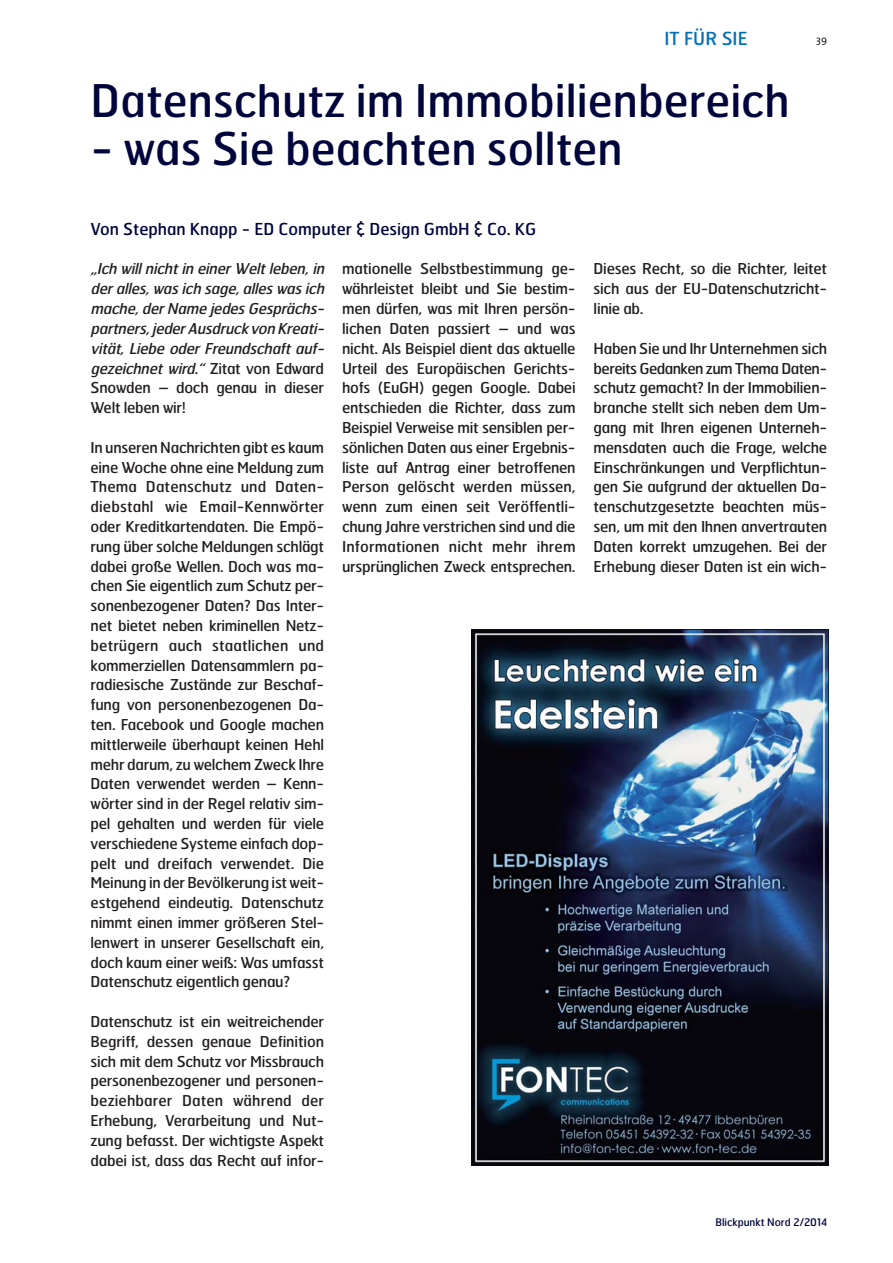
<style>
.page{position:relative;width:893px;height:1263px;background:#fff}
.page>*{position:absolute;margin:0;border:0;box-sizing:border-box;transform-origin:0 0}
.t1{font:45px "Hermes";color:#00053c}
.t2{font:18px "Hermes";color:#0070b9}
.t3{font:16.5px "Hermes";color:#00053c}
.t4{font:15px/19.8px "Hermes";letter-spacing:-.02em;color:#231f20;text-align:justify}
.t5{font:italic 15px/19.8px "Hermes";color:#231f20}
.t6{font:10.5px "Hermes";color:#00053c}
.t7{font:10.5px "The Mix";color:#231f20}
.s1{font-style:normal}
</style>
<div class="page">
<img style="left:472px;top:629px;width:357px;height:536px">
<p class="t2" style="left:664px;top:30px;width:85px">IT FÜR SIE</p>
<h1 class="t1" style="left:91px;top:80px;width:700px">Datenschutz im Immobilienbereich</h1>
<h1 class="t1" style="left:91px;top:128px;width:534px">- was Sie beachten sollten</h1>
<p class="t3" style="left:91px;top:221px;width:447px">Von Stephan Knapp - ED Computer &amp; Design GmbH &amp; Co. KG</p>
<p class="t7" style="left:816px;top:34px;width:12px">39</p>
<p class="t5" style="left:91px;top:260px;width:238px">„Ich willnichtin einerWeltleben,in deralles,wasich sage,alleswasich mache,derName jedesGesprächs&shy;partners,jederAusdruck von Kreati&shy;vität, Liebe oder Freundschaft auf&shy;gezeichnet wird.“ <span class="s1">Z i t a t v o n E d wa r d<br>Snowden – doch genau in dieser<br>Welt leben wir!</span></p>
<p class="t4" style="left:91px;top:438px;width:235px">In unseren Nachrichten gibt es kaum eine Woche ohne eine Meldung zum Thema Datenschutz und Daten&shy;diebstahl wie Email-Kennwörter oder Kreditkartendaten. Die Empö&shy;rung über solche Meldungen schlägt dabei große Wellen. Doch was ma&shy;chen Sie eigentlich zum Schutz per&shy;sonenbezogener Daten? Das Inter&shy;net bietet neben kriminellen Netz&shy;betrügern auch staatlichen und kommerziellen Datensammlern pa&shy;radiesische Zustände zur Beschaf&shy;fung von personenbezogenen Da&shy;ten. Facebook und Google machen mittlerweile überhaupt keinen Hehl mehr darum, zu welchem Zweck Ihre Daten verwendet werden – Kenn&shy;wörter sind in der Regel relativ sim&shy;pel gehalten und werden für viele verschiedene Systeme einfach dop&shy;pelt und dreifach verwendet. Die Meinung in der Bevölkerung ist weit&shy;estgehend eindeutig. Datenschutz nimmt einen immer größeren Stel&shy;lenwert in unserer Gesellschaft ein, doch kaum einer weiß: Was umfasst Datenschutz eigentlich genau?</p>
<p class="t4" style="left:91px;top:1012px;width:235px">Datenschutz ist ein weitreichender Begriff, dessen genaue Definition sich mit dem Schutz vor Missbrauch personenbezogener und personen&shy;beziehbarer Daten während der Erhebung, Verarbeitung und Nut&shy;zung befasst. Der wichtigste Aspekt dabei ist, dass das Recht auf infor-</p>
<p class="t4" style="left:342px;top:260px;width:235px">mationelle Selbstbestimmung ge&shy;währleistet bleibt und Sie bestim&shy;men dürfen, was mit Ihren persön&shy;lichen Daten passiert – und was nicht. Als Beispiel dient das aktuelle Urteil des Europäischen Gerichts&shy;hofs (EuGH) gegen Google. Dabei entschieden die Richter, dass zum Beispiel Verweise mit sensiblen per&shy;sönlichen Daten aus einer Ergebnis&shy;liste auf Antrag einer betroffenen Person gelöscht werden müssen, wenn zum einen seit Veröffentli&shy;chung Jahre verstrichen sind und die Informationen nicht mehr ihrem ursprünglichen Zweck entsprechen.</p>
<p class="t4" style="left:594px;top:260px;width:235px">Dieses Recht, so die Richter, leitet sich aus der EU-Datenschutzricht&shy;linie ab.</p>
<p class="t4" style="left:594px;top:339px;width:235px">Haben Sie und Ihr Unternehmen sich bereits Gedanken zum Thema Daten&shy;schutz gemacht? In der Immobilien&shy;branche stellt sich neben dem Um&shy;gang mit Ihren eigenen Unterneh&shy;mensdaten auch die Frage, welche Einschränkungen und Verpflichtun&shy;gen Sie aufgrund der aktuellen Da&shy;tenschutzgesetzte beachten müs&shy;sen, um mit den Ihnen anvertrauten Daten korrekt umzugehen. Bei der Erhebung dieser Daten ist ein wich-</p>
<p class="t6" style="left:715px;top:1217px;width:114px">Blickpunkt Nord 2/2014</p>
</div>
